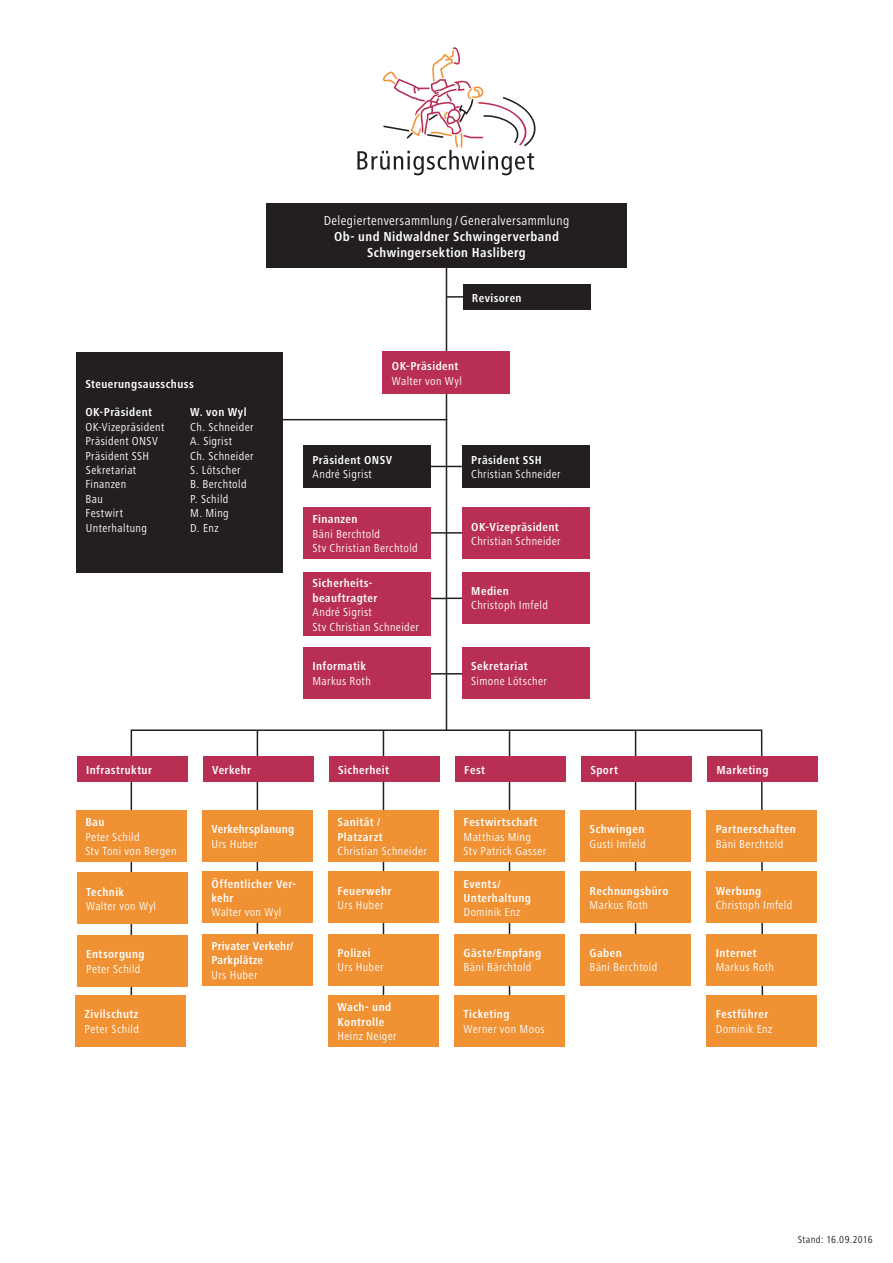
<style>
.page{position:relative;width:893px;height:1263px;background:#fff}
.page>*{position:absolute;margin:0;border:0;box-sizing:border-box;transform-origin:0 0}
.t1{font:700 condensed 13.5px/16.2px "Frutiger Next LT";letter-spacing:.03em;color:#fff;text-align:center}
.t2{font:condensed 13.5px "Frutiger Next LT";letter-spacing:.03em;color:#fff}
.t3{font:condensed 12px/14.4px "Frutiger Next LT";letter-spacing:.03em;color:#fff}
.t4{font:700 condensed 12px/14.4px "Frutiger Next LT";letter-spacing:.035em;color:#fff}
.t5{font:700 condensed 12px/14.4px "Frutiger Next LT";letter-spacing:.015em;color:#fff}
.t6{font:700 condensed 12px "Frutiger Next LT";letter-spacing:.01em;color:#fff}
.t7{font:condensed 10.5px "Frutiger Next LT";letter-spacing:.025em;color:#231f20}
</style>
<div class="page">
<hr style="left:446px;top:256px;width:1px;height:474px;background:#231f20">
<hr style="left:282px;top:419px;width:165px;height:1px;background:#231f20">
<hr style="left:427px;top:466px;width:41px;height:1px;background:#231f20">
<hr style="left:446px;top:597px;width:22px;height:2px;background:#231f20">
<svg style="left:431px;top:598px;width:15px;height:1px"></svg>
<svg style="left:431px;top:532px;width:15px;height:2px"></svg>
<svg style="left:431px;top:673px;width:31px;height:1px"></svg>
<svg style="left:130px;top:729px;width:634px;height:266px"></svg>
<hr style="left:635px;top:730px;width:1px;height:219px;background:#231f20">
<hr style="left:509px;top:731px;width:1px;height:311px;background:#231f20">
<hr style="left:383px;top:730px;width:1px;height:280px;background:#231f20">
<hr style="left:257px;top:730px;width:1px;height:231px;background:#231f20">
<svg style="left:357px;top:47px;width:179px;height:128px"></svg>
<div style="left:203px;top:757px;width:110px;height:25px;background:#b92f54"></div>
<div style="left:202px;top:810px;width:110px;height:51px;background:#f09133"></div>
<div style="left:202px;top:872px;width:110px;height:51px;background:#f09133"></div>
<div style="left:202px;top:934px;width:110px;height:51px;background:#f09133"></div>
<div style="left:329px;top:757px;width:110px;height:25px;background:#b92f54"></div>
<div style="left:328px;top:810px;width:111px;height:51px;background:#f09133"></div>
<div style="left:328px;top:872px;width:111px;height:51px;background:#f09133"></div>
<div style="left:328px;top:934px;width:111px;height:51px;background:#f09133"></div>
<div style="left:328px;top:995px;width:111px;height:51px;background:#f09133"></div>
<div style="left:77px;top:757px;width:110px;height:25px;background:#b92f54"></div>
<div style="left:76px;top:810px;width:110px;height:51px;background:#f09133"></div>
<div style="left:77px;top:873px;width:110px;height:51px;background:#f09133"></div>
<div style="left:77px;top:935px;width:110px;height:51px;background:#f09133"></div>
<div style="left:75px;top:995px;width:111px;height:51px;background:#f09133"></div>
<div style="left:455px;top:757px;width:110px;height:25px;background:#b92f54"></div>
<div style="left:454px;top:810px;width:111px;height:51px;background:#f09133"></div>
<div style="left:454px;top:872px;width:111px;height:51px;background:#f09133"></div>
<div style="left:454px;top:934px;width:111px;height:51px;background:#f09133"></div>
<div style="left:454px;top:995px;width:111px;height:51px;background:#f09133"></div>
<div style="left:581px;top:757px;width:110px;height:25px;background:#b92f54"></div>
<div style="left:580px;top:810px;width:111px;height:51px;background:#f09133"></div>
<div style="left:580px;top:872px;width:111px;height:51px;background:#f09133"></div>
<div style="left:580px;top:934px;width:111px;height:51px;background:#f09133"></div>
<div style="left:707px;top:757px;width:110px;height:25px;background:#b92f54"></div>
<div style="left:706px;top:810px;width:111px;height:51px;background:#f09133"></div>
<div style="left:706px;top:872px;width:111px;height:51px;background:#f09133"></div>
<div style="left:706px;top:934px;width:111px;height:51px;background:#f09133"></div>
<div style="left:266px;top:204px;width:361px;height:64px;background:#231f20"></div>
<div style="left:383px;top:352px;width:127px;height:42px;background:#b92f54"></div>
<div style="left:303px;top:508px;width:128px;height:51px;background:#b92f54"></div>
<div style="left:303px;top:445px;width:128px;height:43px;background:#231f20"></div>
<div style="left:303px;top:647px;width:128px;height:51px;background:#b92f54"></div>
<div style="left:462px;top:445px;width:128px;height:43px;background:#231f20"></div>
<div style="left:462px;top:572px;width:128px;height:51px;background:#b92f54"></div>
<div style="left:462px;top:647px;width:128px;height:51px;background:#b92f54"></div>
<div style="left:76px;top:352px;width:206px;height:220px;background:#231f20"></div>
<hr style="left:446px;top:532px;width:22px;height:2px;background:#231f20">
<div style="left:303px;top:572px;width:128px;height:64px;background:#b92f54"></div>
<hr style="left:446px;top:296px;width:36px;height:2px;background:#231f20">
<div style="left:463px;top:284px;width:127px;height:26px;background:#231f20"></div>
<div style="left:462px;top:508px;width:128px;height:51px;background:#b92f54"></div>
<div style="left:706px;top:995px;width:111px;height:51px;background:#f09133"></div>
<p class="t4" style="left:85px;top:376px;width:110px">Steuerungsausschuss</p>
<p class="t4" style="left:85px;top:405px;width:68px">OK-Präsident</p>
<p class="t4" style="left:190px;top:405px;width:58px">W. von Wyl</p>
<p class="t3" style="left:85px;top:420px;width:80px">OK-Vizepräsident</p>
<p class="t3" style="left:190px;top:420px;width:65px">Ch. Schneider</p>
<p class="t3" style="left:85px;top:434px;width:74px">Präsident ONSV</p>
<p class="t3" style="left:190px;top:434px;width:43px">A. Sigrist</p>
<p class="t3" style="left:85px;top:448px;width:65px">Präsident SSH</p>
<p class="t3" style="left:190px;top:448px;width:65px">Ch. Schneider</p>
<p class="t3" style="left:86px;top:463px;width:52px">Sekretariat</p>
<p class="t3" style="left:190px;top:463px;width:52px">S. Lötscher</p>
<p class="t3" style="left:85px;top:477px;width:42px">Finanzen</p>
<p class="t3" style="left:190px;top:477px;width:58px">B. Berchtold</p>
<p class="t3" style="left:85px;top:492px;width:19px">Bau</p>
<p class="t3" style="left:190px;top:492px;width:40px">P. Schild</p>
<p class="t3" style="left:85px;top:506px;width:39px">Festwirt</p>
<p class="t3" style="left:190px;top:506px;width:40px">M. Ming</p>
<p class="t3" style="left:86px;top:520px;width:63px">Unterhaltung</p>
<p class="t3" style="left:190px;top:520px;width:30px">D. Enz</p>
<p class="t2" style="left:324px;top:213px;width:247px">Delegiertenversammlung / Generalversammlung</p>
<p class="t1" style="left:334px;top:228px;width:226px">Ob- und Nidwaldner Schwingerverband<br>Schwingersektion Hasliberg</p>
<p class="t4" style="left:472px;top:290px;width:51px">Revisoren</p>
<p class="t4" style="left:392px;top:359px;width:68px">OK-Präsident</p>
<p class="t3" style="left:392px;top:374px;width:71px">Walter von Wyl</p>
<p class="t4" style="left:312px;top:453px;width:81px">Präsident ONSV</p>
<p class="t3" style="left:312px;top:467px;width:61px">André Sigrist</p>
<p class="t4" style="left:312px;top:512px;width:47px">Finanzen</p>
<p class="t3" style="left:312px;top:527px;width:107px">Bäni Berchtold<br>Stv Christian Berchtold</p>
<p class="t4" style="left:312px;top:576px;width:66px">Sicherheits&shy;beauftragter</p>
<p class="t3" style="left:312px;top:605px;width:108px">André Sigrist<br>Stv Christian Schneider</p>
<p class="t4" style="left:312px;top:659px;width:55px">Informatik</p>
<p class="t3" style="left:312px;top:673px;width:60px">Markus Roth</p>
<p class="t4" style="left:471px;top:453px;width:72px">Präsident SSH</p>
<p class="t3" style="left:471px;top:467px;width:91px">Christian Schneider</p>
<p class="t4" style="left:471px;top:519px;width:89px">OK-Vizepräsident</p>
<p class="t3" style="left:471px;top:534px;width:91px">Christian Schneider</p>
<p class="t4" style="left:471px;top:584px;width:39px">Medien</p>
<p class="t3" style="left:471px;top:598px;width:78px">Christoph Imfeld</p>
<p class="t4" style="left:471px;top:659px;width:58px">Sekretariat</p>
<p class="t3" style="left:471px;top:673px;width:77px">Simone Lötscher</p>
<p class="t4" style="left:86px;top:763px;width:67px">Infrastruktur</p>
<p class="t4" style="left:85px;top:815px;width:21px">Bau</p>
<p class="t3" style="left:85px;top:829px;width:93px">Peter Schild<br>Stv Toni von Bergen</p>
<p class="t4" style="left:86px;top:885px;width:40px">Technik</p>
<p class="t3" style="left:86px;top:899px;width:71px">Walter von Wyl</p>
<p class="t4" style="left:86px;top:947px;width:60px">Entsorgung</p>
<p class="t3" style="left:86px;top:961px;width:56px">Peter Schild</p>
<p class="t4" style="left:85px;top:1007px;width:55px">Zivilschutz</p>
<p class="t3" style="left:85px;top:1022px;width:56px">Peter Schild</p>
<p class="t4" style="left:212px;top:763px;width:40px">Verkehr</p>
<p class="t6" style="left:211px;top:823px;width:84px">Verkehrsplanung</p>
<p class="t3" style="left:211px;top:837px;width:47px">Urs Huber</p>
<p class="t4" style="left:211px;top:876px;width:86px">Öffentlicher Ver&shy;kehr</p>
<p class="t3" style="left:211px;top:905px;width:71px">Walter von Wyl</p>
<p class="t5" style="left:211px;top:938px;width:84px">Privater Verkehr/<br>Parkplätze</p>
<p class="t3" style="left:211px;top:967px;width:47px">Urs Huber</p>
<p class="t4" style="left:338px;top:763px;width:52px">Sicherheit</p>
<p class="t4" style="left:337px;top:815px;width:47px">Sanität /<br>Platzarzt</p>
<p class="t3" style="left:337px;top:844px;width:91px">Christian Schneider</p>
<p class="t4" style="left:337px;top:884px;width:55px">Feuerwehr</p>
<p class="t3" style="left:337px;top:898px;width:47px">Urs Huber</p>
<p class="t4" style="left:337px;top:946px;width:35px">Polizei</p>
<p class="t3" style="left:337px;top:960px;width:47px">Urs Huber</p>
<p class="t4" style="left:337px;top:1000px;width:55px">Wach- und<br>Kontrolle</p>
<p class="t3" style="left:337px;top:1029px;width:61px">Heinz Neiger</p>
<p class="t4" style="left:464px;top:763px;width:22px">Fest</p>
<p class="t4" style="left:464px;top:815px;width:75px">Festwirtschaft</p>
<p class="t3" style="left:464px;top:829px;width:84px">Matthias Ming<br>Stv Patrick Gasser</p>
<p class="t4" style="left:464px;top:876px;width:69px">Events/<br>Unterhaltung</p>
<p class="t3" style="left:464px;top:905px;width:58px">Dominik Enz</p>
<p class="t4" style="left:464px;top:946px;width:79px">Gäste/Empfang</p>
<p class="t3" style="left:464px;top:960px;width:69px">Bäni Bärchtold</p>
<p class="t4" style="left:464px;top:1007px;width:48px">Ticketing</p>
<p class="t3" style="left:464px;top:1022px;width:83px">Werner von Moos</p>
<p class="t4" style="left:590px;top:763px;width:29px">Sport</p>
<p class="t4" style="left:590px;top:822px;width:56px">Schwingen</p>
<p class="t3" style="left:590px;top:837px;width:58px">Gusti Imfeld</p>
<p class="t4" style="left:590px;top:884px;width:80px">Rechnungsbüro</p>
<p class="t3" style="left:590px;top:898px;width:60px">Markus Roth</p>
<p class="t4" style="left:590px;top:946px;width:34px">Gaben</p>
<p class="t3" style="left:590px;top:960px;width:69px">Bäni Berchtold</p>
<p class="t4" style="left:716px;top:763px;width:54px">Marketing</p>
<p class="t4" style="left:716px;top:822px;width:82px">Partnerschaften</p>
<p class="t3" style="left:716px;top:837px;width:69px">Bäni Berchtold</p>
<p class="t4" style="left:716px;top:884px;width:47px">Werbung</p>
<p class="t3" style="left:716px;top:898px;width:78px">Christoph Imfeld</p>
<p class="t4" style="left:716px;top:946px;width:43px">Internet</p>
<p class="t3" style="left:716px;top:960px;width:60px">Markus Roth</p>
<p class="t4" style="left:716px;top:1007px;width:54px">Festführer</p>
<p class="t3" style="left:716px;top:1022px;width:58px">Dominik Enz</p>
<p class="t7" style="left:798px;top:1234px;width:76px">Stand: 16.09.2016</p>
</div>
